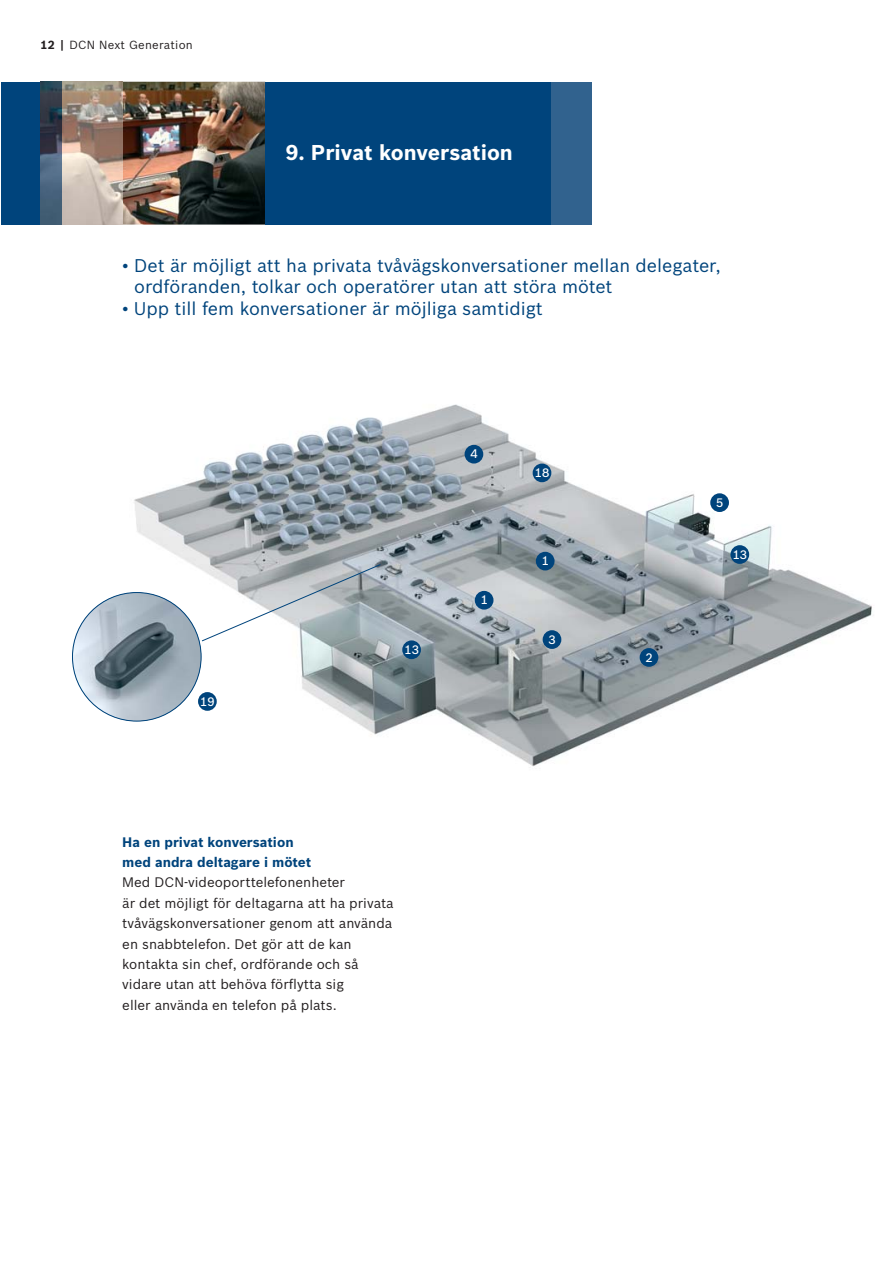
<style>
.page{position:relative;width:893px;height:1263px;background:#fff}
.page>*{position:absolute;margin:0;border:0;box-sizing:border-box;transform-origin:0 0}
.t1{font:700 21px "Bosch Sans";color:#fff}
.t2{font:18px/21.6px "Bosch Sans";color:#00447c}
.t3{font:13.5px/20.4px "Bosch Sans";color:#231f20}
.t4{font:700 13.5px/20.4px "Bosch Sans";color:#00447c}
.t5{font:500 12px "Bosch Sans";color:#fff}
.t6{font:11.55px "Bosch Sans";letter-spacing:.02em;color:#231f20}
.s1{font-weight:700}
</style>
<div class="page">
<img style="left:118px;top:404px;width:754px;height:363px">
<img style="left:122px;top:82px;width:143px;height:143px">
<img style="left:41px;top:82px;width:81px;height:143px">
<div style="left:551px;top:82px;width:41px;height:143px;background:#31628e"></div>
<div style="left:542px;top:630px;width:19px;height:19px;background:#00447c;border-radius:50%"></div>
<div style="left:639px;top:648px;width:19px;height:19px;background:#00447c;border-radius:50%"></div>
<div style="left:730px;top:545px;width:19px;height:19px;background:#00447c;border-radius:50%"></div>
<div style="left:710px;top:493px;width:19px;height:19px;background:#00447c;border-radius:50%"></div>
<div style="left:532px;top:464px;width:19px;height:18px;background:#00447c;border-radius:50%"></div>
<div style="left:475px;top:591px;width:18px;height:19px;background:#00447c;border-radius:50%"></div>
<div style="left:464px;top:445px;width:19px;height:19px;background:#00447c;border-radius:50%"></div>
<div style="left:402px;top:640px;width:19px;height:19px;background:#00447c;border-radius:50%"></div>
<svg style="left:201px;top:564px;width:180px;height:78px"></svg>
<img style="left:72px;top:593px;width:129px;height:128px;border-radius:50%">
<div style="left:198px;top:692px;width:19px;height:19px;background:#00447c;border-radius:50%"></div>
<div style="left:1px;top:82px;width:40px;height:143px;background:#00447c"></div>
<img style="left:61px;top:82px;width:1px;height:143px">
<div style="left:265px;top:82px;width:286px;height:143px;background:#00447c"></div>
<div style="left:536px;top:552px;width:18px;height:18px;background:#00447c;border-radius:50%"></div>
<p class="t6" style="left:41px;top:40px;width:154px"><span class="s1">12 |</span> DCN Next Generation</p>
<h1 class="t1" style="left:286px;top:144px;width:229px">9. Privat konversation</h1>
<h2 class="t2" style="left:134px;top:256px;width:588px;text-indent:-13px">• Det är möjligt att ha privata tvåvägskonversationer mellan delegater, ordföranden, tolkar och operatörer utan att störa mötet</h2>
<h2 class="t2" style="left:122px;top:299px;width:422px">• Upp till fem konversationer är möjliga samtidigt</h2>
<p class="t5" style="left:200px;top:697px;width:16px">19</p>
<p class="t5" style="left:404px;top:645px;width:16px">13</p>
<p class="t4" style="left:122px;top:833px;width:190px">Ha en privat konversation med andra deltagare i mötet</p>
<p class="t3" style="left:122px;top:873px;width:273px">Med DCN-videoporttelefonenheter<br>är det möjligt för deltagarna att ha privata tvåvägskonversationer genom att använda en snabbtelefon. Det gör att de kan kontakta sin chef, ordförande och så vidare utan att behöva förflytta sig<br>eller använda en telefon på plats.</p>
<p class="t5" style="left:470px;top:449px;width:9px">4</p>
<p class="t5" style="left:480px;top:595px;width:9px">1</p>
<p class="t5" style="left:535px;top:468px;width:16px">18</p>
<p class="t5" style="left:541px;top:556px;width:9px">1</p>
<p class="t5" style="left:548px;top:635px;width:9px">3</p>
<p class="t5" style="left:645px;top:653px;width:9px">2</p>
<p class="t5" style="left:716px;top:498px;width:9px">5</p>
<p class="t5" style="left:732px;top:550px;width:16px">13</p>
</div>
